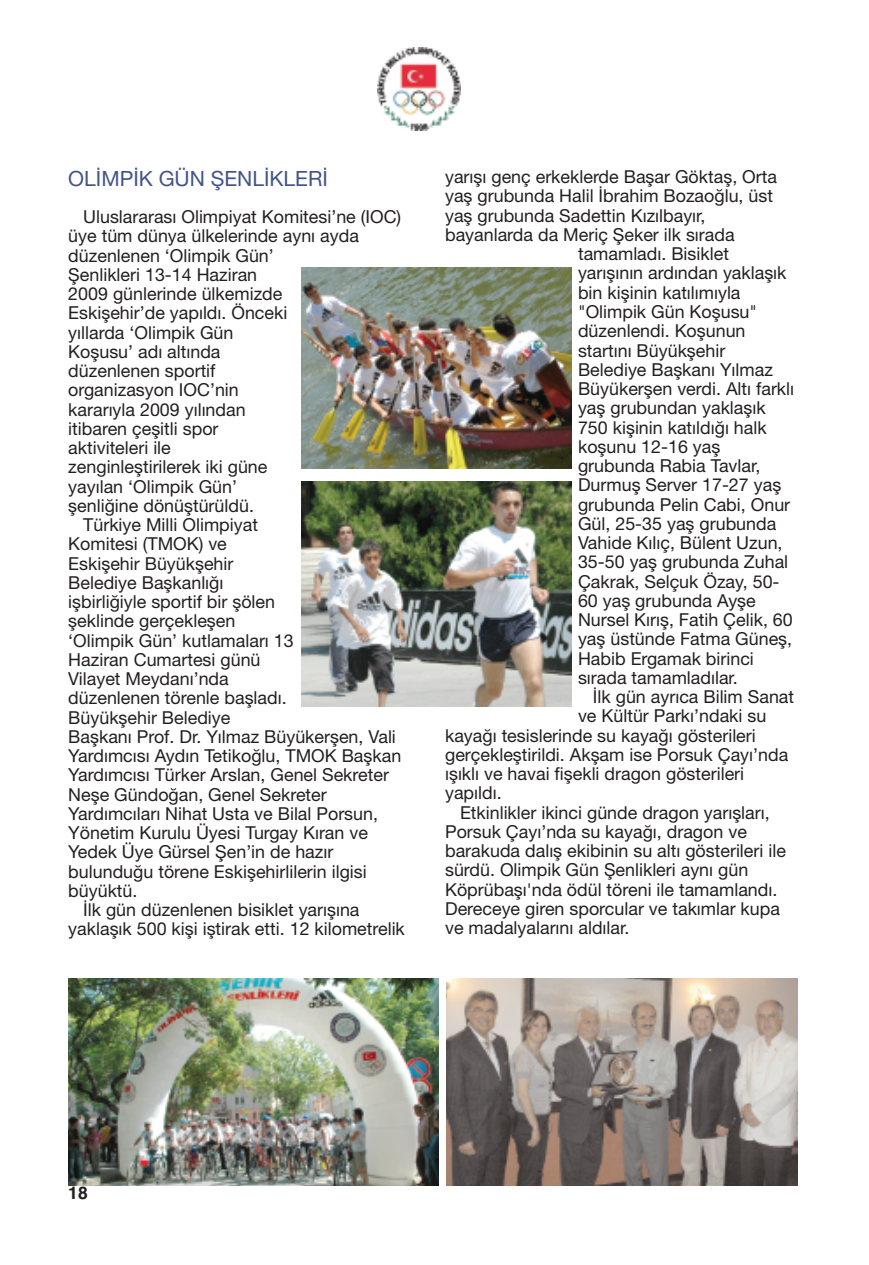
<style>
.page{position:relative;width:869px;height:1265px;background:#fff}
.page>*{position:absolute;margin:0;border:0;box-sizing:border-box;transform-origin:0 0}
.t1{font:21px "Helvetica Neue";color:#435489}
.t2{font:17.85px "Helvetica Neue";color:#231f20}
.t3{font:700 17.5px "Helvetica";color:#231f20}
</style>
<div class="page">
<img style="left:377px;top:48px;width:83px;height:83px">
<img style="left:301px;top:268px;width:269px;height:201px">
<img style="left:301px;top:482px;width:269px;height:225px">
<img style="left:68px;top:979px;width:370px;height:207px">
<img style="left:446px;top:979px;width:350px;height:207px">
<p class="t1" style="left:68px;top:166px;width:261px">OLİMPİK GÜN ŞENLİKLERİ</p>
<p class="t2" style="left:83px;top:206px;width:319px">Uluslararası Olimpiyat Komitesi’ne (IOC)</p>
<p class="t2" style="left:68px;top:225px;width:292px">üye tüm dünya ülkelerinde aynı ayda</p>
<p class="t2" style="left:68px;top:244px;width:207px">düzenlenen ‘Olimpik Gün’</p>
<p class="t2" style="left:68px;top:264px;width:190px">Şenlikleri 13-14 Haziran</p>
<p class="t2" style="left:68px;top:283px;width:215px">2009 günlerinde ülkemizde</p>
<p class="t2" style="left:68px;top:302px;width:220px">Eskişehir’de yapıldı. Önceki</p>
<p class="t2" style="left:68px;top:321px;width:167px">yıllarda ‘Olimpik Gün</p>
<p class="t2" style="left:68px;top:341px;width:154px">Koşusu’ adı altında</p>
<p class="t2" style="left:68px;top:360px;width:149px">düzenlenen sportif</p>
<p class="t2" style="left:68px;top:379px;width:172px">organizasyon IOC’nin</p>
<p class="t2" style="left:68px;top:398px;width:179px">kararıyla 2009 yılından</p>
<p class="t2" style="left:68px;top:418px;width:152px">itibaren çeşitli spor</p>
<p class="t2" style="left:68px;top:437px;width:104px">aktiviteleri ile</p>
<p class="t2" style="left:68px;top:456px;width:200px">zenginleştirilerek iki güne</p>
<p class="t2" style="left:68px;top:475px;width:170px">yayılan ‘Olimpik Gün’</p>
<p class="t2" style="left:68px;top:495px;width:187px">şenliğine dönüştürüldü.</p>
<p class="t2" style="left:83px;top:514px;width:176px">Türkiye Milli Olimpiyat</p>
<p class="t2" style="left:68px;top:533px;width:160px">Komitesi (TMOK) ve</p>
<p class="t2" style="left:68px;top:552px;width:166px">Eskişehir Büyükşehir</p>
<p class="t2" style="left:68px;top:572px;width:157px">Belediye Başkanlığı</p>
<p class="t2" style="left:68px;top:591px;width:208px">işbirliğiyle sportif bir şölen</p>
<p class="t2" style="left:68px;top:610px;width:168px">şeklinde gerçekleşen</p>
<p class="t2" style="left:68px;top:629px;width:227px">‘Olimpik Gün’ kutlamaları 13</p>
<p class="t2" style="left:68px;top:649px;width:194px">Haziran Cumartesi günü</p>
<p class="t2" style="left:68px;top:668px;width:162px">Vilayet Meydanı’nda</p>
<p class="t2" style="left:68px;top:687px;width:220px">düzenlenen törenle başladı.</p>
<p class="t2" style="left:68px;top:706px;width:163px">Büyükşehir Belediye</p>
<p class="t2" style="left:68px;top:726px;width:329px">Başkanı Prof. Dr. Yılmaz Büyükerşen, Vali</p>
<p class="t2" style="left:68px;top:745px;width:334px">Yardımcısı Aydın Tetikoğlu, TMOK Başkan</p>
<p class="t2" style="left:68px;top:764px;width:322px">Yardımcısı Türker Arslan, Genel Sekreter</p>
<p class="t2" style="left:68px;top:783px;width:260px">Neşe Gündoğan, Genel Sekreter</p>
<p class="t2" style="left:68px;top:803px;width:311px">Yardımcıları Nihat Usta ve Bilal Porsun,</p>
<p class="t2" style="left:68px;top:822px;width:301px">Yönetim Kurulu Üyesi Turgay Kıran ve</p>
<p class="t2" style="left:68px;top:841px;width:266px">Yedek Üye Gürsel Şen’in de hazır</p>
<p class="t2" style="left:68px;top:860px;width:300px">bulunduğu törene Eskişehirlilerin ilgisi</p>
<p class="t2" style="left:68px;top:880px;width:71px">büyüktü.</p>
<p class="t2" style="left:83px;top:899px;width:278px">İlk gün düzenlenen bisiklet yarışına</p>
<p class="t2" style="left:68px;top:918px;width:338px">yaklaşık 500 kişi iştirak etti. 12 kilometrelik</p>
<p class="t2" style="left:445px;top:166px;width:333px">yarışı genç erkeklerde Başar Göktaş, Orta</p>
<p class="t2" style="left:445px;top:185px;width:329px">yaş grubunda Halil İbrahim Bozaoğlu, üst</p>
<p class="t2" style="left:445px;top:205px;width:262px">yaş grubunda Sadettin Kızılbayır,</p>
<p class="t2" style="left:445px;top:224px;width:291px">bayanlarda da Meriç Şeker ilk sırada</p>
<p class="t2" style="left:577px;top:243px;width:152px">tamamladı. Bisiklet</p>
<p class="t2" style="left:577px;top:262px;width:210px">yarışının ardından yaklaşık</p>
<p class="t2" style="left:577px;top:282px;width:164px">bin kişinin katılımıyla</p>
<p class="t2" style="left:577px;top:301px;width:180px">"Olimpik Gün Koşusu"</p>
<p class="t2" style="left:577px;top:320px;width:169px">düzenlendi. Koşunun</p>
<p class="t2" style="left:577px;top:339px;width:149px">startını Büyükşehir</p>
<p class="t2" style="left:577px;top:359px;width:196px">Belediye Başkanı Yılmaz</p>
<p class="t2" style="left:577px;top:378px;width:217px">Büyükerşen verdi. Altı farklı</p>
<p class="t2" style="left:577px;top:397px;width:189px">yaş grubundan yaklaşık</p>
<p class="t2" style="left:577px;top:416px;width:190px">750 kişinin katıldığı halk</p>
<p class="t2" style="left:577px;top:436px;width:144px">koşunu 12-16 yaş</p>
<p class="t2" style="left:577px;top:455px;width:184px">grubunda Rabia Tavlar,</p>
<p class="t2" style="left:577px;top:474px;width:205px">Durmuş Server 17-27 yaş</p>
<p class="t2" style="left:577px;top:493px;width:213px">grubunda Pelin Cabi, Onur</p>
<p class="t2" style="left:577px;top:513px;width:200px">Gül, 25-35 yaş grubunda</p>
<p class="t2" style="left:577px;top:532px;width:206px">Vahide Kılıç, Bülent Uzun,</p>
<p class="t2" style="left:577px;top:551px;width:211px">35-50 yaş grubunda Zuhal</p>
<p class="t2" style="left:577px;top:570px;width:203px">Çakrak, Selçuk Özay, 50-</p>
<p class="t2" style="left:577px;top:590px;width:179px">60 yaş grubunda Ayşe</p>
<p class="t2" style="left:577px;top:609px;width:216px">Nursel Kırış, Fatih Çelik, 60</p>
<p class="t2" style="left:577px;top:628px;width:215px">yaş üstünde Fatma Güneş,</p>
<p class="t2" style="left:577px;top:647px;width:177px">Habib Ergamak birinci</p>
<p class="t2" style="left:577px;top:667px;width:161px">sırada tamamladılar.</p>
<p class="t2" style="left:592px;top:686px;width:203px">İlk gün ayrıca Bilim Sanat</p>
<p class="t2" style="left:577px;top:705px;width:190px">ve Kültür Parkı’ndaki su</p>
<p class="t2" style="left:445px;top:724px;width:312px">kayağı tesislerinde su kayağı gösterileri</p>
<p class="t2" style="left:445px;top:744px;width:344px">gerçekleştirildi. Akşam ise Porsuk Çayı’nda</p>
<p class="t2" style="left:445px;top:763px;width:300px">ışıklı ve havai fişekli dragon gösterileri</p>
<p class="t2" style="left:445px;top:782px;width:58px">yapıldı.</p>
<p class="t2" style="left:460px;top:801px;width:311px">Etkinlikler ikinci günde dragon yarışları,</p>
<p class="t2" style="left:445px;top:821px;width:303px">Porsuk Çayı’nda su kayağı, dragon ve</p>
<p class="t2" style="left:445px;top:840px;width:342px">barakuda dalış ekibinin su altı gösterileri ile</p>
<p class="t2" style="left:445px;top:859px;width:304px">sürdü. Olimpik Gün Şenlikleri aynı gün</p>
<p class="t2" style="left:445px;top:878px;width:333px">Köprübaşı'nda ödül töreni ile tamamlandı.</p>
<p class="t2" style="left:445px;top:898px;width:336px">Dereceye giren sporcular ve takımlar kupa</p>
<p class="t2" style="left:445px;top:917px;width:186px">ve madalyalarını aldılar.</p>
<p class="t3" style="left:68px;top:1183px;width:21px">18</p>
</div>
